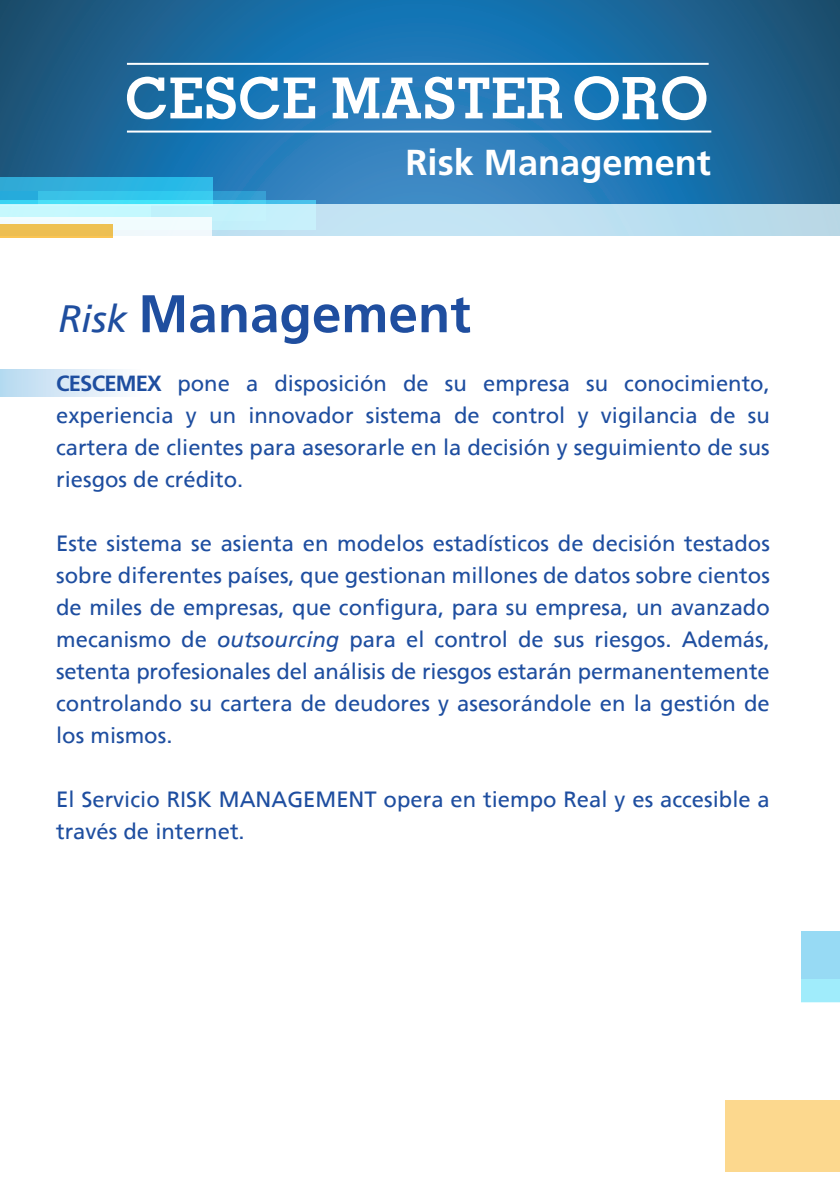
<style>
.page{position:relative;width:840px;height:1191px;background:#fff}
.page>*{position:absolute;margin:0;border:0;box-sizing:border-box;transform-origin:0 0}
.t1{font:700 58.4px "Memphis";color:#fff}
.t2{font:700 53px "Frutiger";color:#1f4e9f}
.t3{font:700 36.2px "Frutiger";color:#fff}
.t4{font:22px/32px "Frutiger";color:#1e4ea0;text-align:justify}
.s1{font-weight:400;font-style:italic;font-size:38px}
.s2{font-weight:700}
.s3{font-style:italic}
</style>
<div class="page">
<div style="left:0;top:369px;width:140px;height:27px;background:linear-gradient(to right,#b6d8f0,#fcfcfd)"></div>
<svg style="left:0;top:0;width:839px;height:205px;background:#206da2"></svg>
<div style="left:0;top:205px;width:839px;height:31px;background:#c1e1f2"></div>
<svg style="left:0;top:200px;width:315px;height:30px;fill:#c8f0fb"></svg>
<div style="left:0;top:177px;width:213px;height:28px;background:#2fb2e0"></div>
<svg style="left:0;top:191px;width:265px;height:29px"></svg>
<svg style="left:0;top:205px;width:151px;height:14px;background:#ccf8fd"></svg>
<div style="left:0;top:224px;width:113px;height:13px;background:#edbf53"></div>
<svg style="left:801px;top:931px;width:38px;height:72px;background:#9ae0f6"></svg>
<div style="left:725px;top:1099px;width:114px;height:72px;background:#fcd88e"></div>
<svg style="left:127px;top:77px;width:188px;height:42px"></svg>
<svg style="left:332px;top:77px;width:229px;height:42px"></svg>
<hr style="left:127px;top:63px;width:581px;height:2px;background:#fff">
<hr style="left:127px;top:131px;width:584px;height:2px;background:#fff">
<h1 class="t1" style="left:572px;top:62px;width:138px">ORO</h1>
<h3 class="t3" style="left:405px;top:141px;width:307px">Risk Management</h3>
<h2 class="t2" style="left:58px;top:283px;width:414px"><span class="s1">Risk</span> Management</h2>
<p class="t4" style="left:56px;top:367px;width:714px"><span class="s2">CESCEMEX</span> pone a disposición de su empresa su conocimiento, experiencia y un innovador sistema de control y vigilancia de su cartera de clientes para asesorarle en la decisión y seguimiento de sus riesgos de crédito.</p>
<p class="t4" style="left:56px;top:527px;width:714px">Este sistema se asienta en modelos estadísticos de decisión testados sobre diferentes países, que gestionan millones de datos sobre cientos de miles de empresas, que configura, para su empresa, un avanzado mecanismo de <span class="s3">outsourcing</span> para el control de sus riesgos. Además, setenta profesionales del análisis de riesgos estarán permanentemente controlando su cartera de deudores y asesorándole en la gestión de los mismos.</p>
<p class="t4" style="left:56px;top:783px;width:714px">El Servicio RISK MANAGEMENT opera en tiempo Real y es accesible a través de internet.</p>
</div>
